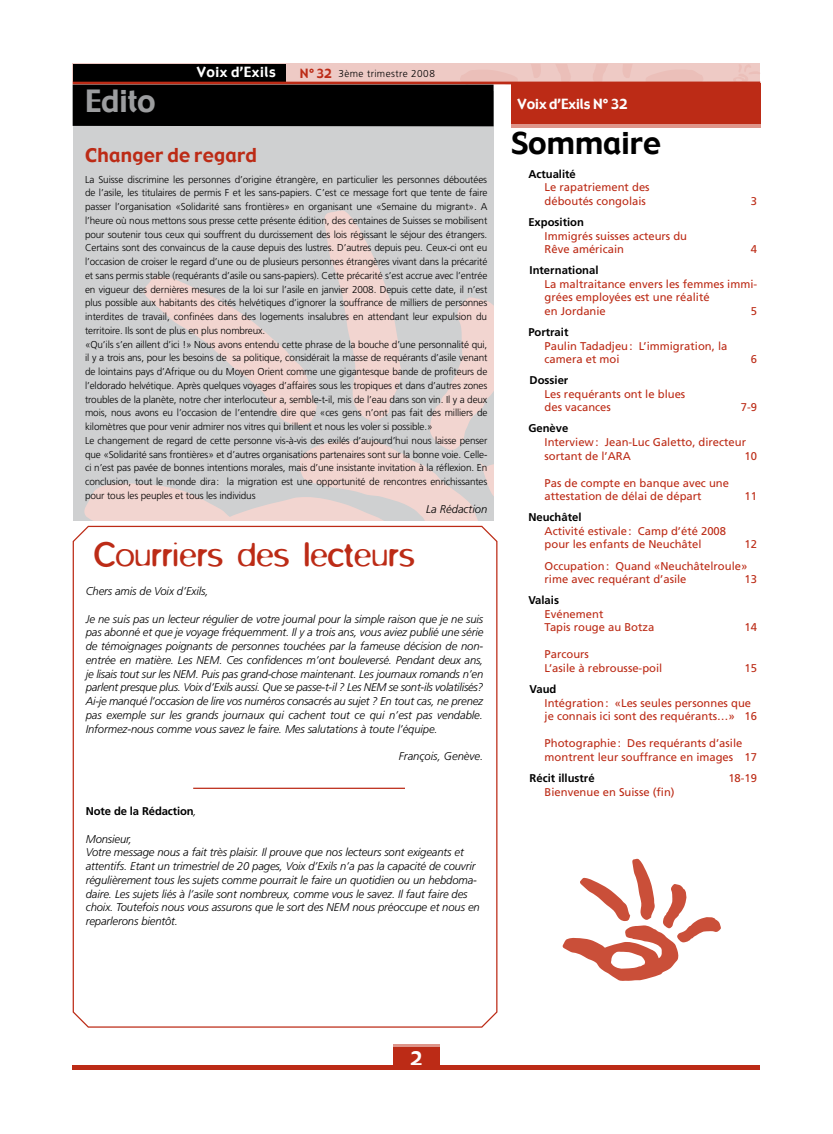
<style>
.page{position:relative;width:833px;height:1134px;background:#fff}
.page>*{position:absolute;margin:0;border:0;box-sizing:border-box;transform-origin:0 0}
.t1{font:37.5px "Ikebana";color:#bc2b16}
.t2{font:30px "Gadget";color:#9c9d9f}
.t3{font:30px "Gadget";color:#000}
.t4{font:18.75px "Gadget";letter-spacing:.015em;color:#bc2b16}
.t5{font:13.75px "Gadget";color:#fff}
.t6{font:13.75px "Gadget";letter-spacing:.04em;color:#fff}
.t7{font:italic 300 11.25px/13.8px "Frutiger";letter-spacing:-.01em;color:#000;text-align:justify}
.t8{font:11.25px/13.5px "Frutiger";color:#bc2b16}
.t9{font:700 11.25px "Frutiger";color:#000}
.t10{font:300 10px/13.8px "Frutiger";letter-spacing:-.015em;color:#000}
.t11{font:300 10px "Frutiger";letter-spacing:.04em;color:#000}
.s1{font-family:"Gadget";font-weight:400;font-size:12.5px;color:#bc2b16}
.s2{font-weight:300;font-style:italic}
</style>
<div class="page">
<div style="left:73px;top:64px;width:687px;height:18px;background:#eecac5"></div>
<svg style="left:592px;top:64px;width:16px;height:18px"></svg>
<svg style="left:623px;top:64px;width:9px;height:14px"></svg>
<svg style="left:645px;top:70px;width:59px;height:12px"></svg>
<svg style="left:555px;top:64px;width:17px;height:18px"></svg>
<svg style="left:531px;top:64px;width:10px;height:14px"></svg>
<svg style="left:733px;top:65px;width:27px;height:17px"></svg>
<div style="left:73px;top:64px;width:212px;height:18px;background:#000"></div>
<hr style="left:73px;top:82px;width:687px;height:2px;background:#bc2b16">
<div style="left:393px;top:1044px;width:46px;height:26px;background:#bc2b16"></div>
<hr style="left:393px;top:1044px;width:46px;height:3px;background:#de958a">
<div style="left:73px;top:1065px;width:687px;height:5px;background:#bc2b16"></div>
<svg style="left:72px;top:525px;width:426px;height:503px"></svg>
<div style="left:511px;top:83px;width:249px;height:42px;background:#bc2b16"></div>
<hr style="left:511px;top:124px;width:249px;height:4px;background:#de958a">
<div style="left:73px;top:91px;width:420px;height:429px;background:#cfd0d1"></div>
<svg style="left:84px;top:210px;width:409px;height:310px"></svg>
<svg style="left:73px;top:70px;width:445px;height:56px"></svg>
<hr style="left:193px;top:788px;width:212px;height:1px;background:#bc2b16">
<svg style="left:562px;top:859px;width:159px;height:122px"></svg>
<h2 class="t2" style="left:85px;top:82px;width:72px">Edito</h2>
<h2 class="t2" style="left:85px;top:88px;width:86px">EDITO</h2>
<h3 class="t6" style="left:197px;top:63px;width:80px">Voix d’Exils</h3>
<p class="t11" style="left:300px;top:68px;width:136px"><span class="s1">N° 32</span> 3ème trimestre 2008</p>
<h3 class="t4" style="left:85px;top:143px;width:173px">Changer de regard</h3>
<p class="t10" style="left:85px;top:172px;width:404px">La Suisse discrimine les personnes d’origine étrangère, en particulier les personnes déboutées de l’asile, les titulaires de permis F et les sans-papiers. C’est ce message fort que tente de faire passer l’organisation «Solidarité sans frontières» en organisant une «Semaine du migrant». A l’heure où nous mettons sous presse cette présente édition, des centaines de Suisses se mobilisent pour soutenir tous ceux qui souffrent du durcissement des lois régissant le séjour des étrangers.<br>Certains sont des convaincus de la cause depuis des lustres. D’autres depuis peu. Ceux-ci ont eu l’occasion de croiser le regard d’une ou de plusieurs personnes étrangères vivant dans la précarité et sans permis stable (requérants d’asile ou sans-papiers). Cette précarité s’est accrue avec l’entrée en vigueur des dernières mesures de la loi sur l’asile en janvier 2008. Depuis cette date, il n’est plus possible aux habitants des cités helvétiques d’ignorer la souffrance de milliers de personnes interdites de travail, confinées dans des logements insalubres en attendant leur expulsion du territoire. Ils sont de plus en plus nombreux.<br>«Qu’ils s’en aillent d’ici !» Nous avons entendu cette phrase de la bouche d’une personnalité qui, il y a trois ans, pour les besoins de sa politique, considérait la masse de requérants d’asile venant de lointains pays d’Afrique ou du Moyen Orient comme une gigantesque bande de profiteurs de l’eldorado helvétique. Après quelques voyages d’affaires sous les tropiques et dans d’autres zones troubles de la planète, notre cher interlocuteur a, semble-t-il, mis de l’eau dans son vin. Il y a deux mois, nous avons eu l’occasion de l’entendre dire que «ces gens n’ont pas fait des milliers de kilomètres que pour venir admirer nos vitres qui brillent et nous les voler si possible.»<br>Le changement de regard de cette personne vis-à-vis des exilés d’aujourd’hui nous laisse penser que «Solidarité sans frontières» et d’autres organisations partenaires sont sur la bonne voie. Celle&shy;ci n’est pas pavée de bonnes intentions morales, mais d’une insistante invitation à la réflexion. En conclusion, tout le monde dira: la migration est une opportunité de rencontres enrichissantes pour tous les peuples et tous les individus</p>
<p class="t7" style="left:426px;top:502px;width:63px">La Rédaction</p>
<h1 class="t1" style="left:93px;top:534px;width:323px">Courriers des lecteurs</h1>
<p class="t7" style="left:86px;top:584px;width:124px">Chers amis de Voix d’Exils,</p>
<p class="t7" style="left:86px;top:612px;width:399px">Je ne suis pas un lecteur régulier de votre journal pour la simple raison que je ne suis pas abonné et que je voyage fréquemment. Il y a trois ans, vous aviez publié une série de témoignages poignants de personnes touchées par la fameuse décision de non&shy;entrée en matière. Les NEM. Ces confidences m’ont bouleversé. Pendant deux ans, je lisais tout sur les NEM. Puis pas grand-chose maintenant. Les journaux romands n’en parlent presque plus. Voix d’Exils aussi. Que se passe-t-il ? Les NEM se sont-ils volatilisés?<br>Ai-je manqué l’occasion de lire vos numéros consacrés au sujet ? En tout cas, ne prenez pas exemple sur les grands journaux qui cachent tout ce qui n’est pas vendable.<br>Informez-nous comme vous savez le faire. Mes salutations à toute l’équipe.</p>
<p class="t7" style="left:399px;top:749px;width:86px">François, Genève.</p>
<p class="t9" style="left:86px;top:804px;width:112px">Note de la Rédaction<span class="s2">,</span></p>
<p class="t7" style="left:86px;top:832px;width:395px;text-align:left">Monsieur,<br>Votre message nous a fait très plaisir. Il prouve que nos lecteurs sont exigeants et attentifs. Etant un trimestriel de 20 pages, Voix d’Exils n’a pas la capacité de couvrir régulièrement tous les sujets comme pourrait le faire un quotidien ou un hebdoma&shy;daire. Les sujets liés à l’asile sont nombreux, comme vous le savez. Il faut faire des choix. Toutefois nous vous assurons que le sort des NEM nous préoccupe et nous en reparlerons bientôt.</p>
<h3 class="t5" style="left:517px;top:95px;width:112px">Voix d’Exils N° 32</h3>
<h2 class="t3" style="left:511px;top:124px;width:151px">Sommaire</h2>
<p class="t9" style="left:528px;top:167px;width:49px">Actualité</p>
<p class="t8" style="left:544px;top:181px;width:107px">Le rapatriement des déboutés congolais</p>
<p class="t9" style="left:528px;top:216px;width:57px">Exposition</p>
<p class="t8" style="left:544px;top:229px;width:144px">Immigrés suisses acteurs du<br>Rêve américain</p>
<p class="t8" style="left:751px;top:194px;width:8px">3</p>
<p class="t8" style="left:751px;top:242px;width:8px">4</p>
<p class="t9" style="left:529px;top:264px;width:70px">International</p>
<p class="t8" style="left:544px;top:277px;width:214px">La maltraitance envers les femmes immi&shy;grées employées est une réalité<br>en Jordanie</p>
<p class="t8" style="left:751px;top:304px;width:8px">5</p>
<p class="t9" style="left:528px;top:325px;width:42px">Portrait</p>
<p class="t8" style="left:544px;top:339px;width:184px">Paulin Tadadjeu: L’immigration, la camera et moi</p>
<p class="t9" style="left:529px;top:374px;width:40px">Dossier</p>
<p class="t8" style="left:544px;top:387px;width:142px">Les requérants ont le blues des vacances</p>
<p class="t8" style="left:751px;top:352px;width:8px">6</p>
<p class="t8" style="left:741px;top:401px;width:18px">7-9</p>
<p class="t9" style="left:528px;top:422px;width:42px">Genève</p>
<p class="t8" style="left:544px;top:435px;width:203px">Interview: Jean-Luc Galetto, directeur sortant de l’ARA</p>
<p class="t8" style="left:744px;top:449px;width:14px">10</p>
<p class="t8" style="left:544px;top:476px;width:186px">Pas de compte en banque avec une attestation de délai de départ</p>
<p class="t8" style="left:744px;top:489px;width:14px">11</p>
<p class="t9" style="left:528px;top:511px;width:55px">Neuchâtel</p>
<p class="t8" style="left:544px;top:524px;width:183px">Activité estivale: Camp d’été 2008 pour les enfants de Neuchâtel</p>
<p class="t8" style="left:544px;top:534px;width:214px;line-height:21.1px;text-indent:200px">12<br>Occupation: Quand «Neuchâtelroule»</p>
<p class="t8" style="left:544px;top:572px;width:143px">rime avec requérant d’asile</p>
<p class="t8" style="left:744px;top:572px;width:14px">13</p>
<p class="t9" style="left:528px;top:594px;width:32px">Valais</p>
<p class="t8" style="left:544px;top:607px;width:111px">Evénement<br>Tapis rouge au Botza</p>
<p class="t8" style="left:744px;top:620px;width:14px">14</p>
<p class="t8" style="left:544px;top:648px;width:119px">Parcours<br>L’asile à rebrousse-poil</p>
<p class="t8" style="left:744px;top:661px;width:14px">15</p>
<p class="t9" style="left:529px;top:682px;width:28px">Vaud</p>
<p class="t8" style="left:544px;top:696px;width:214px">Intégration: «Les seules personnes que je connais ici sont des requérants…» 16</p>
<p class="t8" style="left:544px;top:736px;width:214px">Photographie: Des requérants d’asile montrent leur souffrance en images 17</p>
<p class="t9" style="left:529px;top:771px;width:67px">Récit illustré</p>
<p class="t8" style="left:728px;top:771px;width:30px">18-19</p>
<p class="t8" style="left:544px;top:785px;width:132px">Bienvenue en Suisse (fin)</p>
</div>
